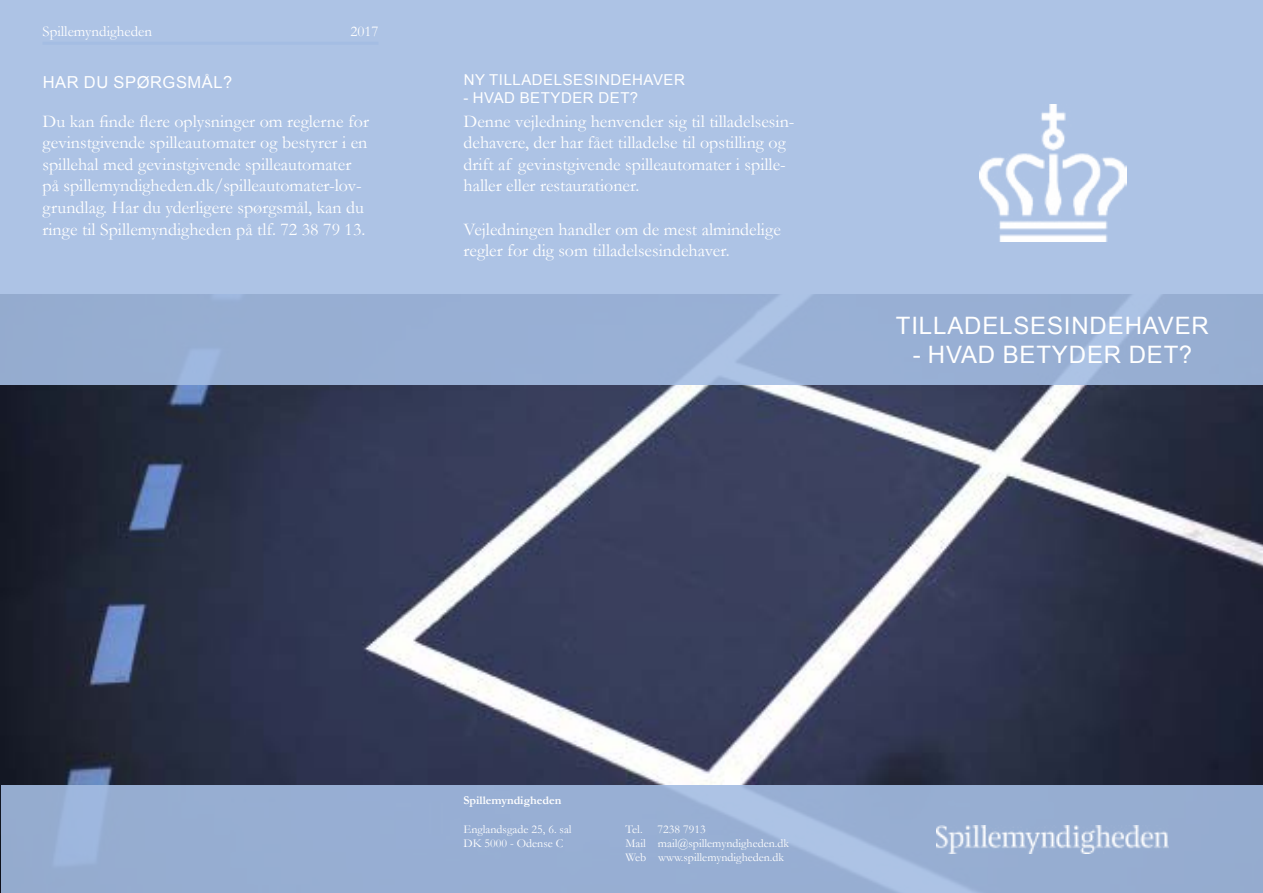
<style>
.page{position:relative;width:1263px;height:893px;background:#fff}
.page>*{position:absolute;margin:0;border:0;box-sizing:border-box;transform-origin:0 0}
.t1{font:24px "Arial";letter-spacing:.035em;color:#fff}
.t2{font:18px/21.6px "Garamond";color:#fff}
.t3{font:16.5px "Arial";letter-spacing:.035em;color:#fff}
.t4{font:15px "Arial";letter-spacing:.035em;color:#fff}
.t5{font:15px "Garamond";color:#fff}
.t6{font:12px/14.4px "Garamond";color:#fff}
.t7{font:700 12px "Garamond";color:#fff}
</style>
<div class="page">
<img style="left:0;top:385px;width:1263px;height:508px">
<svg style="left:1px;top:785px;width:1262px;height:108px;background:#98afd3"></svg>
<div style="left:0;top:0;width:1263px;height:385px;background:linear-gradient(to bottom,#b3c9ea,#9db4d8)"></div>
<hr style="left:43px;top:42px;width:335px;height:3px;background:#a4bde3">
<img style="left:937px;top:825px;width:231px;height:28px">
<img style="left:979px;top:105px;width:148px;height:137px">
<p class="t5" style="left:43px;top:21px;width:111px">Spillemyndigheden</p>
<p class="t5" style="left:350px;top:21px;width:30px">2017</p>
<p class="t3" style="left:43px;top:70px;width:191px">HAR DU SPØRGSMÅL?</p>
<p class="t2" style="left:43px;top:110px;width:328px">Du kan finde flere oplysninger om reglerne for gevinstgivende spilleautomater og bestyrer i en spillehal med gevinstgivende spilleautomater på spillemyndigheden.dk/spilleautomater-lov&shy;grundlag. Har du yderligere spørgsmål, kan du ringe til Spillemyndigheden på tlf. 72 38 79 13.</p>
<p class="t4" style="left:464px;top:69px;width:223px">NY TILLADELSESINDEHAVER</p>
<p class="t4" style="left:463px;top:87px;width:176px">- HVAD BETYDER DET?</p>
<p class="t2" style="left:463px;top:110px;width:332px">Denne vejledning henvender sig til tilladelsesin&shy;dehavere, der har fået tilladelse til opstilling og drift af gevinstgivende spilleautomater i spille&shy;haller eller restaurationer.</p>
<p class="t2" style="left:463px;top:218px;width:319px">Vejledningen handler om de mest almindelige regler for dig som tilladelsesindehaver.</p>
<h1 class="t1" style="left:896px;top:309px;width:314px">TILLADELSESINDEHAVER</h1>
<h1 class="t1" style="left:913px;top:338px;width:281px">- HVAD BETYDER DET?</h1>
<p class="t7" style="left:463px;top:792px;width:99px">Spillemyndigheden</p>
<p class="t6" style="left:463px;top:821px;width:110px">Englandsgade 25, 6. sal</p>
<p class="t6" style="left:625px;top:821px;width:82px">Tel. 7238 7913</p>
<p class="t6" style="left:463px;top:836px;width:101px">DK 5000 - Odense C</p>
<p class="t6" style="left:625px;top:836px;width:165px">Mail mail@spillemyndigheden.dk<br>Web www.spillemyndigheden.dk</p>
</div>
